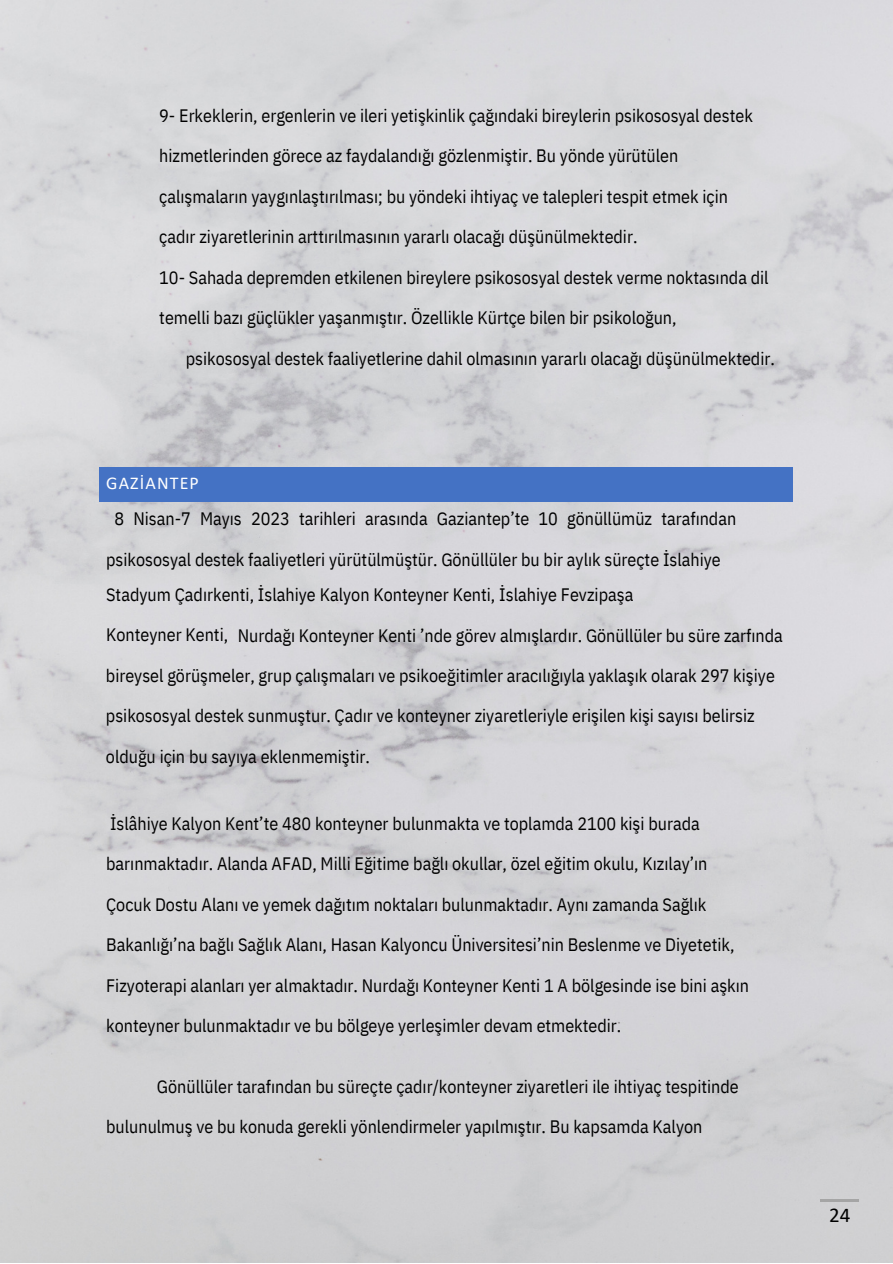
<style>
.page{position:relative;width:893px;height:1264px;background:#fff}
.page>*{position:absolute;margin:0;border:0;box-sizing:border-box;transform-origin:0 0}
.t1{font:21px "Calibri";color:#000}
.t2{font:18px "IBM Plex Sans Cond";color:#000}
.t3{font:18px "Calibri";letter-spacing:.065em;color:#fff}
</style>
<div class="page">
<div style="left:104px;top:472px;width:684px;height:25px;background:#4472c4"></div>
<svg style="left:99px;top:467px;width:5px;height:5px"></svg>
<div style="left:104px;top:467px;width:684px;height:5px;background:#4472c4"></div>
<svg style="left:788px;top:467px;width:5px;height:5px"></svg>
<svg style="left:99px;top:497px;width:5px;height:5px"></svg>
<div style="left:104px;top:497px;width:684px;height:5px;background:#4472c4"></div>
<svg style="left:788px;top:497px;width:5px;height:5px"></svg>
<div style="left:99px;top:472px;width:5px;height:25px;background:#4472c4"></div>
<div style="left:788px;top:472px;width:5px;height:25px;background:#4472c4"></div>
<hr style="left:820px;top:1199px;width:38px;height:2px;background:#a5a5a5">
<p class="t2" style="left:159px;top:103px;width:595px">9- Erkeklerin, ergenlerin ve ileri yetişkinlik çağındaki bireylerin psikososyal destek</p>
<p class="t2" style="left:159px;top:144px;width:520px">hizmetlerinden görece az faydalandığı gözlenmiştir. Bu yönde yürütülen</p>
<p class="t2" style="left:159px;top:184px;width:570px">çalışmaların yaygınlaştırılması; bu yöndeki ihtiyaç ve talepleri tespit etmek için</p>
<p class="t2" style="left:159px;top:225px;width:479px">çadır ziyaretlerinin arttırılmasının yararlı olacağı düşünülmektedir.</p>
<p class="t2" style="left:159px;top:265px;width:611px">10- Sahada depremden etkilenen bireylere psikososyal destek verme noktasında dil</p>
<p class="t2" style="left:159px;top:306px;width:518px">temelli bazı güçlükler yaşanmıştır. Özellikle Kürtçe bilen bir psikoloğun,</p>
<p class="t2" style="left:186px;top:346px;width:590px">psikososyal destek faaliyetlerine dahil olmasının yararlı olacağı düşünülmektedir.</p>
<p class="t3" style="left:106px;top:475px;width:94px">GAZİANTEP</p>
<p class="t2" style="left:114px;top:506px;width:623px">8 Nisan-7 Mayıs 2023 tarihleri arasında Gaziantep’te 10 gönüllümüz tarafından</p>
<p class="t2" style="left:106px;top:547px;width:616px">psikososyal destek faaliyetleri yürütülmüştür. Gönüllüler bu bir aylık süreçte İslahiye</p>
<p class="t2" style="left:106px;top:582px;width:528px">Stadyum Çadırkenti, İslahiye Kalyon Konteyner Kenti, İslahiye Fevzipaşa</p>
<p class="t2" style="left:106px;top:623px;width:123px">Konteyner Kenti,</p>
<p class="t2" style="left:238px;top:623px;width:546px">Nurdağı Konteyner Kenti ’nde görev almışlardır. Gönüllüler bu süre zarfında</p>
<p class="t2" style="left:106px;top:663px;width:670px">bireysel görüşmeler, grup çalışmaları ve psikoeğitimler aracılığıyla yaklaşık olarak 297 kişiye</p>
<p class="t2" style="left:106px;top:704px;width:650px">psikososyal destek sunmuştur. Çadır ve konteyner ziyaretleriyle erişilen kişi sayısı belirsiz</p>
<p class="t2" style="left:106px;top:744px;width:265px">olduğu için bu sayıya eklenmemiştir.</p>
<p class="t2" style="left:110px;top:811px;width:591px">İslâhiye Kalyon Kent’te 480 konteyner bulunmakta ve toplamda 2100 kişi burada</p>
<p class="t2" style="left:106px;top:851px;width:602px">barınmaktadır. Alanda AFAD, Milli Eğitime bağlı okullar, özel eğitim okulu, Kızılay’ın</p>
<p class="t2" style="left:106px;top:892px;width:601px">Çocuk Dostu Alanı ve yemek dağıtım noktaları bulunmaktadır. Aynı zamanda Sağlık</p>
<p class="t2" style="left:106px;top:932px;width:629px">Bakanlığı’na bağlı Sağlık Alanı, Hasan Kalyoncu Üniversitesi’nin Beslenme ve Diyetetik,</p>
<p class="t2" style="left:106px;top:973px;width:644px">Fizyoterapi alanları yer almaktadır. Nurdağı Konteyner Kenti 1 A bölgesinde ise bini aşkın</p>
<p class="t2" style="left:106px;top:1013px;width:516px">konteyner bulunmaktadır ve bu bölgeye yerleşimler devam etmektedir.</p>
<p class="t2" style="left:157px;top:1074px;width:583px">Gönüllüler tarafından bu süreçte çadır/konteyner ziyaretleri ile ihtiyaç tespitinde</p>
<p class="t2" style="left:106px;top:1114px;width:597px">bulunulmuş ve bu konuda gerekli yönlendirmeler yapılmıştır. Bu kapsamda Kalyon</p>
<p class="t1" style="left:829px;top:1206px;width:23px">24</p>
</div>
